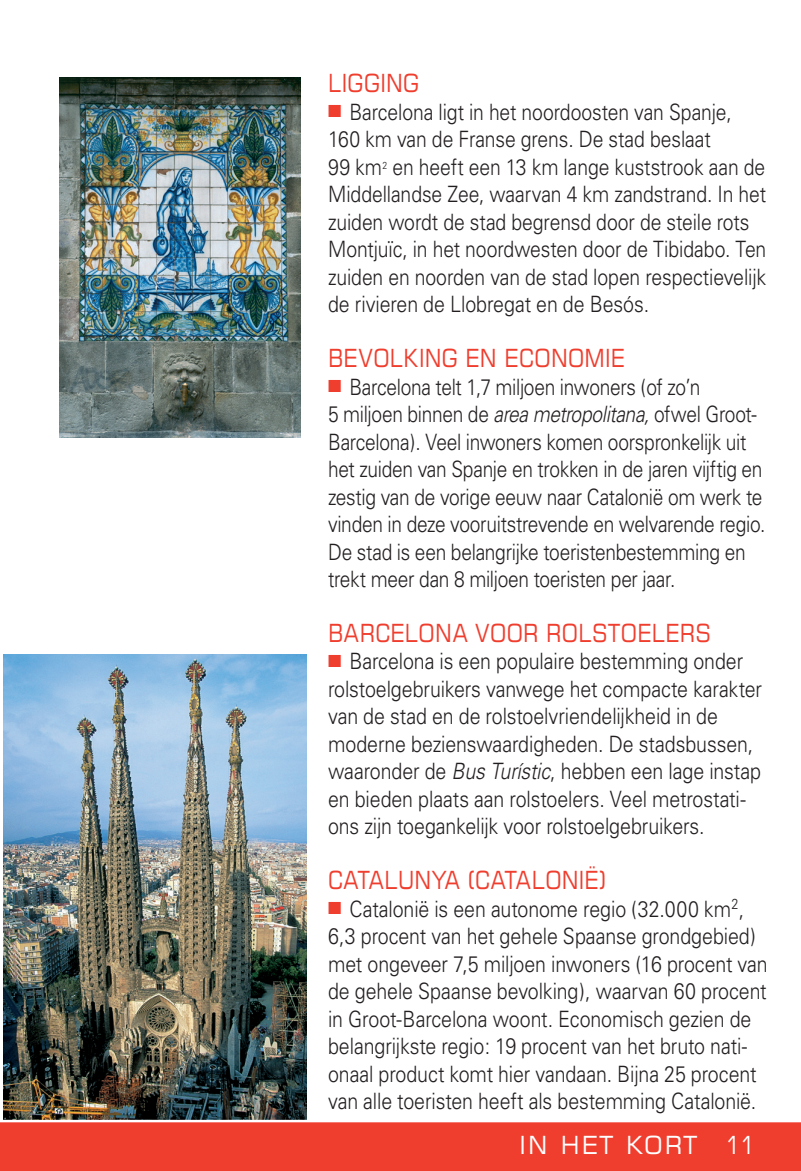
<style>
.page{position:relative;width:801px;height:1171px;background:#fff}
.page>*{position:absolute;margin:0;border:0;box-sizing:border-box;transform-origin:0 0}
.t1{font:25px "Square 721 BT";letter-spacing:.02em;color:#ef3e2e;scale:.87 1}
.t2{font:25px "Square 721 BT";letter-spacing:.08em;color:#fff}
.t3{font:300 22.5px/27.5px "Univers";letter-spacing:-.005em;color:#231f20;scale:.87 1}
.t4{font:300 22.5px/27.5px "Univers";letter-spacing:-.005em;color:#231f20;scale:.85 1}
.t5{font:300 22.5px/27.5px "Univers";letter-spacing:-.005em;color:#231f20;scale:.86 1}
.s1{color:#ef3e2e}
.s2{font-style:italic}
.s3{font-stretch:condensed}
</style>
<div class="page">
<div style="left:2px;top:1121px;width:798px;height:50px;background:#ef3e2e"></div>
<hr style="left:0;top:1121px;width:2px;height:50px;background:#ef3e2e">
<img style="left:60px;top:77px;width:240px;height:360px">
<img style="left:3px;top:655px;width:303px;height:465px">
<hr style="left:0;top:1120px;width:800px;height:2px;background:#fff">
<p class="t1" style="left:328px;top:67px;width:106px">LIGGING</p>
<p class="t5" style="left:328px;top:98px;width:511px"><span class="s1">■</span> Barcelona ligt in het noordoosten van Spanje, 160 km van de Franse grens. De stad beslaat<br>99 km<sup>2</sup> en heeft een 13 km lange kuststrook aan de Middellandse Zee, waarvan 4 km zandstrand. In het zuiden wordt de stad begrensd door de steile rots Montjuïc, in het noordwesten door de Tibidabo. Ten zuiden en noorden van de stad lopen respectievelijk de rivieren de Llobregat en de Besós.</p>
<p class="t1" style="left:328px;top:342px;width:342px">BEVOLKING EN ECONOMIE</p>
<p class="t4" style="left:328px;top:373px;width:516px"><span class="s1">■</span> Barcelona telt 1,7 miljoen inwoners (of zo’n<br>5 miljoen binnen de <span class="s2">area metropolitana,</span> ofwel Groot-Barcelona). Veel inwoners komen oorspronkelijk uit het zuiden van Spanje en trokken in de jaren vijftig en zestig van de vorige eeuw naar Catalonië om werk te vinden in deze vooruitstrevende en welvarende regio.<br>De stad is een belangrijke toeristenbestemming en trekt meer dan 8 miljoen toeristen per jaar.</p>
<p class="t1" style="left:328px;top:617px;width:441px">BARCELONA VOOR ROLSTOELERS</p>
<p class="t3" style="left:328px;top:648px;width:500px"><span class="s1">■</span> Barcelona is een populaire bestemming onder rolstoelgebruikers vanwege het compacte karakter van de stad en de rolstoelvriendelijkheid in de moderne bezienswaardigheden. De stadsbussen, waaronder de <span class="s2">Bus Turístic</span>, hebben een lage instap en bieden plaats aan rolstoelers. Veel metrostati&shy;ons zijn toegankelijk voor rolstoelgebruikers.</p>
<p class="t1" style="left:328px;top:864px;width:321px">CATALUNYA (CATALONIË)</p>
<p class="t3" style="left:328px;top:895px;width:507px"><span class="s1">■</span> Catalonië is een autonome regio (32.000 km<sup>2</sup>, 6,3 procent van het gehele Spaanse grondgebied) met ongeveer 7,5 miljoen inwoners (16 procent van de gehele Spaanse bevolking), waarvan 60 procent in Groot-Barcelona woont. Economisch gezien de belangrijkste regio: 19 procent van het bruto nati&shy;onaal product komt hier vandaan. Bijna 25 procent van alle toeristen heeft als bestemming Catalonië.</p>
<p class="t2" style="left:519px;top:1129px;width:235px">IN HET KORT <span class="s3">11</span></p>
</div>
